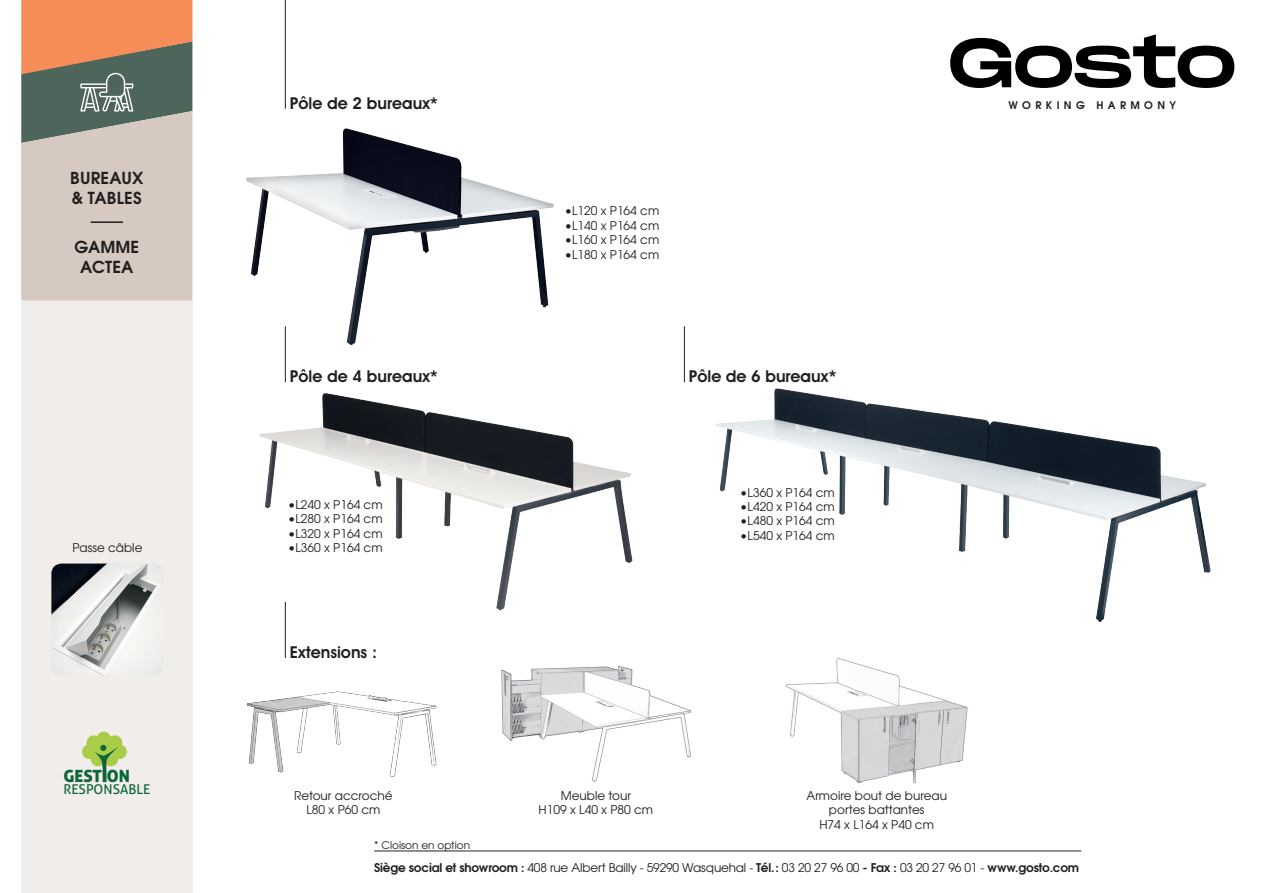
<style>
.page{position:relative;width:1263px;height:893px;background:#fff}
.page>*{position:absolute;margin:0;border:0;box-sizing:border-box;transform-origin:0 0}
.t1{font:16.8px "Aller Display";color:#0c6638}
.t2{font:600 16.5px "Avant Garde IT Cby BT";color:#231f20}
.t3{font:700 16.5px "Te X Gyre Adventor";letter-spacing:.015em;color:#231f20}
.t4{font:13.5px "Aller";color:#0c6638}
.Mesure{font:12px/14.4px "Te X Gyre Adventor";color:#231f20;text-align:center}
.t5{font:10.5px "Te X Gyre Adventor";color:#231f20}
.t6{font:700 10.5px "Te X Gyre Adventor";letter-spacing:.415em;color:#231f20}
.s1{font-weight:700}
</style>
<div class="page">
<hr style="left:374px;top:851px;width:707px;height:1px;background:#231f20">
<div style="left:21px;top:300px;width:171px;height:593px;background:#f0edea"></div>
<svg style="left:950px;top:34px;width:284px;height:54px"></svg>
<hr style="left:285px;top:0;width:1px;height:109px;background:#231f20">
<hr style="left:285px;top:326px;width:1px;height:56px;background:#231f20">
<hr style="left:285px;top:602px;width:1px;height:56px;background:#231f20">
<hr style="left:684px;top:326px;width:1px;height:56px;background:#231f20">
<svg style="left:21px;top:0;width:171px;height:300px;background:#bea897"></svg>
<img style="left:51px;top:564px;width:106px;height:112px">
<svg style="left:82px;top:732px;width:45px;height:50px"></svg>
<hr style="left:91px;top:221px;width:32px;height:2px;background:#231f20">
<div style="left:233px;top:118px;width:348px;height:237px;background:#231f20;opacity:.35"></div>
<img style="left:716px;top:388px;width:495px;height:234px">
<img style="left:259px;top:393px;width:374px;height:221px">
<img style="left:501px;top:666px;width:190px;height:116px">
<img style="left:247px;top:691px;width:190px;height:86px">
<img style="left:785px;top:658px;width:183px;height:126px">
<p class="t3" style="left:70px;top:163px;width:75px">BUREAUX</p>
<p class="t3" style="left:72px;top:183px;width:71px">&amp; TABLES</p>
<p class="t3" style="left:74px;top:233px;width:66px">GAMME</p>
<p class="t3" style="left:80px;top:252px;width:55px">ACTEA</p>
<p class="Mesure" style="left:73px;top:539px;width:71px">Passe câble</p>
<p class="t1" style="left:63px;top:765px;width:68px">GESTION</p>
<p class="t4" style="left:63px;top:781px;width:88px">RESPONSABLE</p>
<p class="t2" style="left:290px;top:93px;width:150px">Pôle de 2 bureaux*</p>
<p class="t6" style="left:1008px;top:96px;width:169px">WORKING HARMONY</p>
<p class="t2" style="left:290px;top:366px;width:150px">Pôle de 4 bureaux*</p>
<p class="Mesure" style="left:288px;top:496px;width:96px">•L240 x P164 cm</p>
<p class="Mesure" style="left:288px;top:511px;width:96px">•L280 x P164 cm</p>
<p class="Mesure" style="left:288px;top:525px;width:96px">•L320 x P164 cm</p>
<p class="Mesure" style="left:288px;top:539px;width:96px">•L360 x P164 cm</p>
<p class="t2" style="left:290px;top:642px;width:89px">Extensions :</p>
<p class="Mesure" style="left:294px;top:787px;width:100px">Retour accroché</p>
<p class="Mesure" style="left:306px;top:802px;width:75px">L80 x P60 cm</p>
<p class="t5" style="left:374px;top:837px;width:98px">* Cloison en option</p>
<p class="Mesure" style="left:565px;top:203px;width:96px">•L120 x P164 cm</p>
<p class="Mesure" style="left:565px;top:217px;width:96px">•L140 x P164 cm</p>
<p class="Mesure" style="left:565px;top:232px;width:96px">•L160 x P164 cm</p>
<p class="Mesure" style="left:565px;top:246px;width:96px">•L180 x P164 cm</p>
<p class="t2" style="left:689px;top:366px;width:149px">Pôle de 6 bureaux*</p>
<p class="Mesure" style="left:740px;top:484px;width:96px">•L360 x P164 cm</p>
<p class="Mesure" style="left:740px;top:499px;width:96px">•L420 x P164 cm</p>
<p class="Mesure" style="left:740px;top:513px;width:96px">•L480 x P164 cm</p>
<p class="Mesure" style="left:740px;top:527px;width:96px">•L540 x P164 cm</p>
<p class="Mesure" style="left:561px;top:787px;width:72px">Meuble tour</p>
<p class="Mesure" style="left:539px;top:802px;width:116px">H109 x L40 x P80 cm</p>
<p class="Mesure" style="left:806px;top:787px;width:142px">Armoire bout de bureau portes battantes</p>
<p class="Mesure" style="left:819px;top:816px;width:116px">H74 x L164 x P40 cm</p>
<p class="Mesure" style="left:374px;top:859px;width:707px"><span class="s1">Siège social et showroom :</span> 408 rue Albert Bailly - 59290 Wasquehal - <span class="s1">Tél.:</span> 03 20 27 96 00 <span class="s1">- Fax :</span> 03 20 27 96 01 - <span class="s1">www.gosto.com</span></p>
</div>
